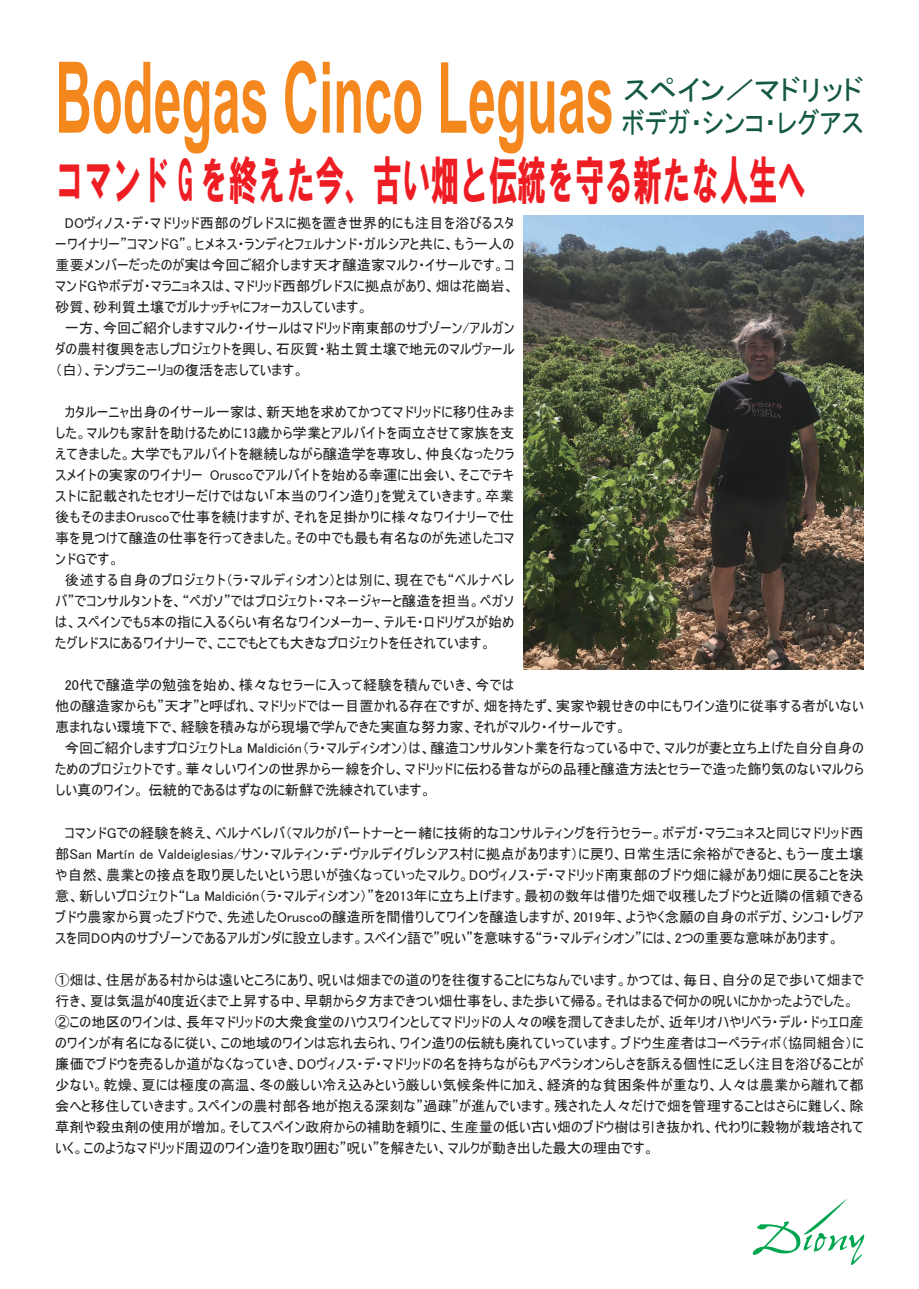
<style>
.page{position:relative;width:919px;height:1289px;background:#fff}
.page>*{position:absolute;margin:0;border:0;box-sizing:border-box;transform-origin:0 0}
.t1{font:700 99px "Arial";color:#f5871f;scale:.51 1}
.t2{font:52.5px "HG Soei Kakugothic UB";color:#ee1d23;scale:.55 1}
.t3{font:28.8px/32.8px "JK P Gothic";color:#145940}
.t4{font:14.25px/21px "MS UI Gothic";letter-spacing:.01em;color:#231f20}
</style>
<div class="page">
<svg style="left:752px;top:1198px;width:112px;height:66px"></svg>
<img style="left:523px;top:216px;width:340px;height:453px">
<h1 class="t1" style="left:55px;top:28px;width:1096px">Bodegas Cinco Leguas</h1>
<h3 class="t3" style="left:622px;top:73px;width:243px">スペイン／マドリッドボデガ・シンコ・レグアス</h3>
<h2 class="t2" style="left:55px;top:153px;width:1366px">コマンド G を終えた今、古い畑と伝統を守る新たな人生へ</h2>
<p class="t4" style="left:55px;top:212px;width:460px">　DOヴィノス・デ・マドリッド西部のグレドスに拠を置き世界的にも注目を浴びるスターワイナリー”コマンドG”。ヒメネス・ランディとフェルナンド・ガルシアと共に、もう一人の重要メンバーだったのが実は今回ご紹介します天才醸造家マルク・イサールです。コマンドGやボデガ・マラニョネスは、マドリッド西部グレドスに拠点があり、畑は花崗岩、砂質、砂利質土壌でガルナッチャにフォーカスしています。<br>　一方、今回ご紹介しますマルク・イサールはマドリッド南東部のサブゾーン/アルガンダの農村復興を志しプロジェクトを興し、石灰質・粘土質土壌で地元のマルヴァール（白）、テンプラニーリョの復活を志しています。</p>
<p class="t4" style="left:55px;top:401px;width:460px">　カタルーニャ出身のイサール一家は、新天地を求めてかつてマドリッドに移り住みました。マルクも家計を助けるために13歳から学業とアルバイトを両立させて家族を支えてきました。大学でもアルバイトを継続しながら醸造学を専攻し、仲良くなったクラスメイトの実家のワイナリー Oruscoでアルバイトを始める幸運に出会い、そこでテキストに記載されたセオリーだけではない「本当のワイン造り」を覚えていきます。卒業後もそのままOruscoで仕事を続けますが、それを足掛かりに様々なワイナリーで仕事を見つけて醸造の仕事を行ってきました。その中でも最も有名なのが先述したコマンドGです。<br>　後述する自身のプロジェクト（ラ・マルディシオン）とは別に、現在でも“ベルナベレバ”でコンサルタントを、“ペガソ”ではプロジェクト・マネージャーと醸造を担当。ペガソは、スペインでも5本の指に入るくらい有名なワインメーカー、テルモ・ロドリゲスが始めたグレドスにあるワイナリーで、ここでもとても大きなプロジェクトを任されています。</p>
<p class="t4" style="left:55px;top:674px;width:810px">　20代で醸造学の勉強を始め、様々なセラーに入って経験を積んでいき、今では<br>他の醸造家からも”天才”と呼ばれ、マドリッドでは一目置かれる存在ですが、畑を持たず、実家や親せきの中にもワイン造りに従事する者がいない恵まれない環境下で、経験を積みながら現場で学んできた実直な努力家、それがマルク・イサールです。<br>　今回ご紹介しますプロジェクトLa Maldición（ラ・マルディシオン）は、醸造コンサルタント業を行なっている中で、マルクが妻と立ち上げた自分自身のためのプロジェクトです。華々しいワインの世界から一線を介し、マドリッドに伝わる昔ながらの品種と醸造方法とセラーで造った飾り気のないマルクらしい真のワイン。 伝統的であるはずなのに新鮮で洗練されています。</p>
<p class="t4" style="left:55px;top:821px;width:809px;text-align:justify">　コマンドGでの経験を終え、ベルナベレバ（マルクがパートナーと一緒に技術的なコンサルティングを行うセラー。ボデガ・マラニョネスと同じマドリッド西部San Martín de Valdeiglesias/サン・マルティン・デ・ヴァルデイグレシアス村に拠点があります）に戻り、日常生活に余裕ができると、もう一度土壌や自然、農業との接点を取り戻したいという思いが強くなっていったマルク。DOヴィノス・デ・マドリッド南東部のブドウ畑に縁があり畑に戻ることを決意、新しいプロジェクト“La Maldición（ラ・マルディシオン）”を2013年に立ち上げます。最初の数年は借りた畑で収穫したブドウと近隣の信頼できるブドウ農家から買ったブドウで、先述したOruscoの醸造所を間借りしてワインを醸造しますが、2019年、ようやく念願の自身のボデガ、シンコ・レグアスを同DO内のサブゾーンであるアルガンダに設立します。スペイン語で”呪い”を意味する“ラ・マルディシオン”には、2つの重要な意味があります。</p>
<p class="t4" style="left:55px;top:968px;width:810px">①畑は、住居がある村からは遠いところにあり、呪いは畑までの道のりを往復することにちなんでいます。かつては、毎日、自分の足で歩いて畑まで行き、夏は気温が40度近くまで上昇する中、早朝から夕方まできつい畑仕事をし、また歩いて帰る。それはまるで何かの呪いにかかったようでした。②この地区のワインは、長年マドリッドの大衆食堂のハウスワインとしてマドリッドの人々の喉を潤してきましたが、近年リオハやリベラ・デル・ドゥエロ産のワインが有名になるに従い、この地域のワインは忘れ去られ、ワイン造りの伝統も廃れていっています。ブドウ生産者はコーペラティボ（協同組合）に廉価でブドウを売るしか道がなくなっていき、DOヴィノス・デ・マドリッドの名を持ちながらもアペラシオンらしさを訴える個性に乏しく注目を浴びることが少ない。乾燥、夏には極度の高温、冬の厳しい冷え込みという厳しい気候条件に加え、経済的な貧困条件が重なり、人々は農業から離れて都会へと移住していきます。スペインの農村部各地が抱える深刻な”過疎”が進んでいます。残された人々だけで畑を管理することはさらに難しく、除草剤や殺虫剤の使用が増加。そしてスペイン政府からの補助を頼りに、生産量の低い古い畑のブドウ樹は引き抜かれ、代わりに穀物が栽培されていく。このようなマドリッド周辺のワイン造りを取り囲む”呪い”を解きたい、マルクが動き出した最大の理由です。</p>
</div>
